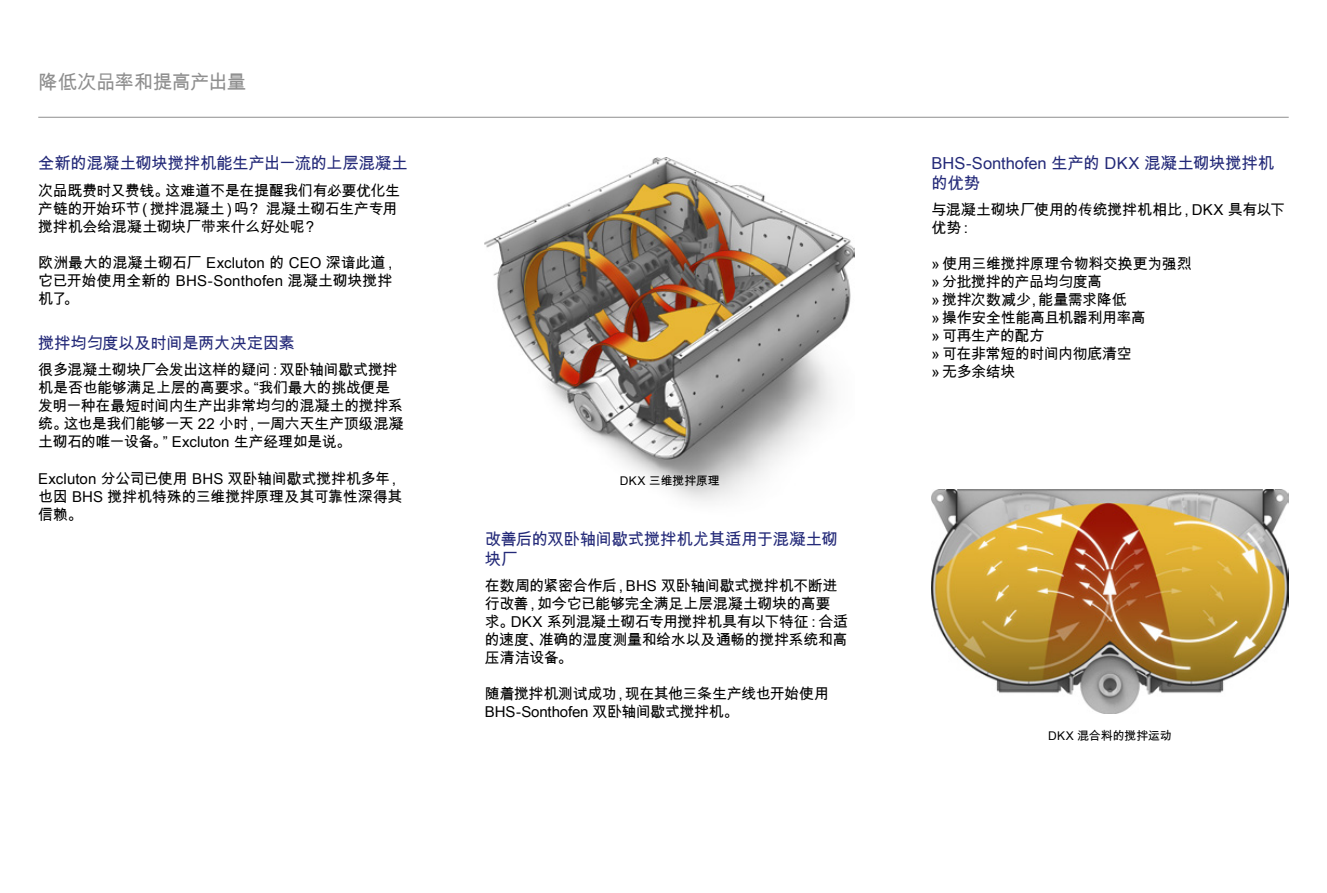
<style>
.page{position:relative;width:1327px;height:893px;background:#fff}
.page>*{position:absolute;margin:0;border:0;box-sizing:border-box;transform-origin:0 0}
.t1{font:19.5px "Arial Unicode MS";letter-spacing:-.035em;color:#8f8f8f}
.t2{font:16.5px/19.8px "Arial Unicode MS";letter-spacing:-.02em;color:#232978}
.t3{font:15px/18px "Arial Unicode MS";letter-spacing:-.02em;color:#000}
.t4{font:15px/18px "Arial Unicode MS";letter-spacing:.005em;color:#000}
.t5{font:12px "Arial Unicode MS";letter-spacing:-.005em;color:#000}
</style>
<div class="page">
<img style="left:931px;top:489px;width:357px;height:224px">
<img style="left:485px;top:157px;width:370px;height:345px">
<hr style="left:38px;top:117px;width:1250px;height:1px;background:#8f8f8f">
<h1 class="t1" style="left:38px;top:68px;width:209px">降低次品率和提高产出量</h1>
<p class="t2" style="left:38px;top:153px;width:371px">全新的混凝土砌块搅拌机能生产出一流的上层混凝土</p>
<p class="t3" style="left:38px;top:181px;width:363px">次品既费时又费钱。这难道不是在提醒我们有必要优化生产链的开始环节（搅拌混凝土）吗？ 混凝土砌石生产专用搅拌机会给混凝土砌块厂带来什么好处呢？</p>
<p class="t4" style="left:38px;top:253px;width:361px">欧洲最大的混凝土砌石厂 Excluton 的 CEO 深谙此道，它已开始使用全新的 BHS-Sonthofen 混凝土砌块搅拌机了。</p>
<p class="t2" style="left:38px;top:333px;width:258px">搅拌均匀度以及时间是两大决定因素</p>
<p class="t3" style="left:38px;top:361px;width:367px">很多混凝土砌块厂会发出这样的疑问：双卧轴间歇式搅拌机是否也能够满足上层的高要求。“我们最大的挑战便是发明一种在最短时间内生产出非常均匀的混凝土的搅拌系统。这也是我们能够一天 22 小时，一周六天生产顶级混凝土砌石的唯一设备。” Excluton 生产经理如是说。</p>
<p class="t3" style="left:38px;top:469px;width:366px;text-align:justify">Excluton 分公司已使用 BHS 双卧轴间歇式搅拌机多年，也因 BHS 搅拌机特殊的三维搅拌原理及其可靠性深得其信赖。</p>
<p class="t5" style="left:620px;top:472px;width:102px">DKX 三维搅拌原理</p>
<p class="t2" style="left:485px;top:529px;width:354px">改善后的双卧轴间歇式搅拌机尤其适用于混凝土砌块厂</p>
<p class="t3" style="left:485px;top:576px;width:365px">在数周的紧密合作后，BHS 双卧轴间歇式搅拌机不断进行改善，如今它已能够完全满足上层混凝土砌块的高要求。DKX 系列混凝土砌石专用搅拌机具有以下特征：合适的速度、准确的湿度测量和给水以及通畅的搅拌系统和高压清洁设备。</p>
<p class="t3" style="left:485px;top:684px;width:346px">随着搅拌机测试成功，现在其他三条生产线也开始使用<br>BHS-Sonthofen 双卧轴间歇式搅拌机。</p>
<p class="t2" style="left:931px;top:153px;width:344px">BHS-Sonthofen 生产的 DKX 混凝土砌块搅拌机的优势</p>
<p class="t3" style="left:931px;top:201px;width:355px">与混凝土砌块厂使用的传统搅拌机相比，DKX 具有以下优势：</p>
<p class="t3" style="left:931px;top:255px;width:262px">» 使用三维搅拌原理令物料交换更为强烈» 分批搅拌的产品均匀度高<br>» 搅拌次数减少，能量需求降低<br>» 操作安全性能高且机器利用率高<br>» 可再生产的配方<br>» 可在非常短的时间内彻底清空<br>» 无多余结块</p>
<p class="t5" style="left:1048px;top:727px;width:126px">DKX 混合料的搅拌运动</p>
</div>
